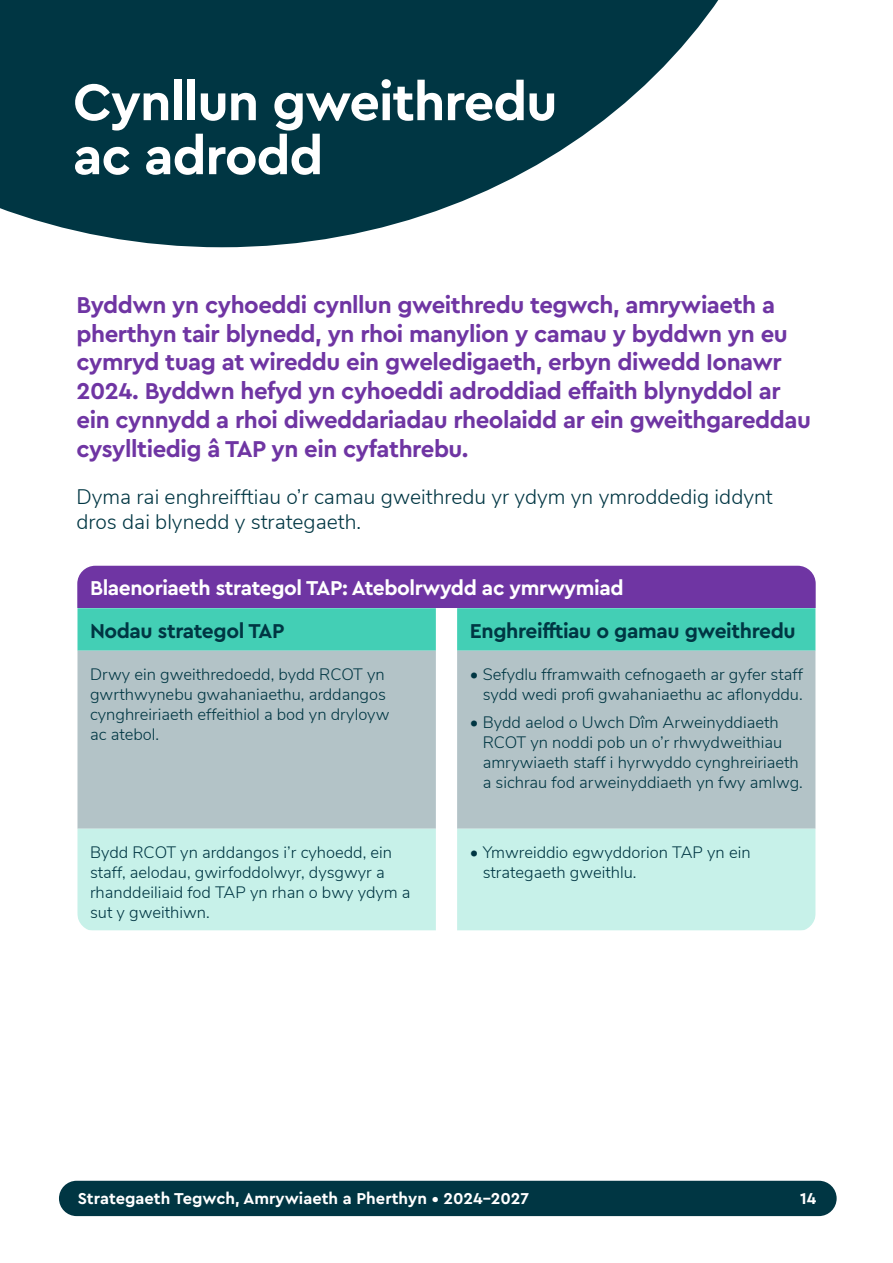
<style>
.page{position:relative;width:893px;height:1263px;background:#fff}
.page>*{position:absolute;margin:0;border:0;box-sizing:border-box;transform-origin:0 0}
.t1{font:700 54px/54px "Cera Pro";letter-spacing:-.02em;color:#fff}
.t2{font:700 24px/28.8px "Cera Pro";letter-spacing:-.02em;color:#6f35a3}
.t3{font:300 21px/25.2px "Nunito Sans";color:#003643}
.t4{font:700 21px "Cera Pro";letter-spacing:-.02em;color:#fff}
.t5{font:700 21px "Cera Pro";letter-spacing:-.02em;color:#003643}
.t6{font:300 16.5px/19.8px "Nunito Sans";color:#003643}
.t7{font:700 16.5px "Cera Pro";color:#fff}
</style>
<div class="page">
<div style="left:59px;top:1181px;width:778px;height:35px;background:#003643;border-radius:18px"></div>
<svg style="left:0;top:0;width:719px;height:247px;fill:#003643"></svg>
<div style="left:77px;top:566px;width:739px;height:42px;background:#6f35a3"></div>
<svg style="left:77px;top:608px;width:739px;height:43px;background:#4bd0b8"></svg>
<div style="left:77px;top:651px;width:739px;height:178px;background:#b3c3c7"></div>
<div style="left:77px;top:829px;width:739px;height:101px;background:#c7f1e9"></div>
<h1 class="t1" style="left:73px;top:73px;width:486px">Cynllun gweithredu ac adrodd</h1>
<p class="t2" style="left:77px;top:289px;width:736px">Byddwn yn cyhoeddi cynllun gweithredu tegwch, amrywiaeth a pherthyn tair blynedd, yn rhoi manylion y camau y byddwn yn eu cymryd tuag at wireddu ein gweledigaeth, erbyn diwedd Ionawr 2024. Byddwn hefyd yn cyhoeddi adroddiad effaith blynyddol ar ein cynnydd a rhoi diweddariadau rheolaidd ar ein gweithgareddau cysylltiedig â TAP yn ein cyfathrebu.</p>
<p class="t3" style="left:77px;top:482px;width:698px">Dyma rai enghreifftiau o’r camau gweithredu yr ydym yn ymroddedig iddynt dros dai blynedd y strategaeth.</p>
<p class="t4" style="left:90px;top:574px;width:535px">Blaenoriaeth strategol TAP: Atebolrwydd ac ymrwymiad</p>
<p class="t5" style="left:90px;top:617px;width:196px">Nodau strategol TAP</p>
<p class="t5" style="left:470px;top:617px;width:327px">Enghreifftiau o gamau gweithredu</p>
<p class="t6" style="left:90px;top:663px;width:301px">Drwy ein gweithredoedd, bydd RCOT yn gwrthwynebu gwahaniaethu, arddangos cynghreiriaeth effeithiol a bod yn dryloyw ac atebol.</p>
<p class="t6" style="left:470px;top:663px;width:334px;text-align:right">• Sefydlu fframwaith cefnogaeth ar gyfer staff sydd wedi profi gwahaniaethu ac aflonyddu.</p>
<p class="t6" style="left:483px;top:711px;width:322px;text-indent:-13px">• Bydd aelod o Uwch Dîm Arweinyddiaeth RCOT yn noddi pob un o’r rhwydweithiau amrywiaeth staff i hyrwyddo cynghreiriaeth a sichrau fod arweinyddiaeth yn fwy amlwg.</p>
<p class="t6" style="left:90px;top:841px;width:322px">Bydd RCOT yn arddangos i’r cyhoedd, ein staff, aelodau, gwirfoddolwyr, dysgwyr a rhanddeiliaid fod TAP yn rhan o bwy ydym a sut y gweithiwn.</p>
<p class="t6" style="left:483px;top:841px;width:269px;text-indent:-13px">• Ymwreiddio egwyddorion TAP yn ein strategaeth gweithlu.</p>
<p class="t7" style="left:78px;top:1187px;width:453px">Strategaeth Tegwch, Amrywiaeth a Pherthyn • 2024–2027</p>
<p class="t7" style="left:800px;top:1187px;width:18px">14</p>
</div>
